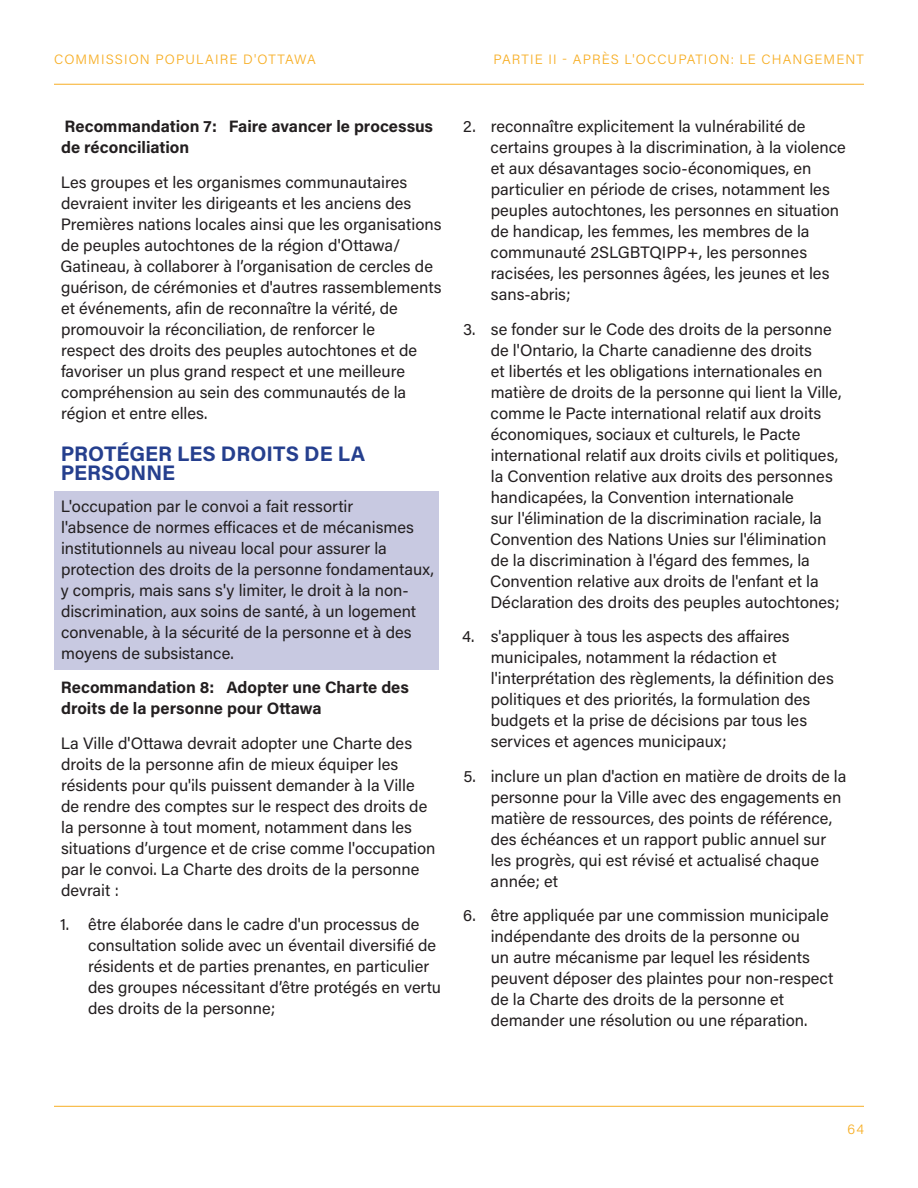
<style>
.page{position:relative;width:918px;height:1188px;background:#fff}
.page>*{position:absolute;margin:0;border:0;box-sizing:border-box;transform-origin:0 0}
.t1{font:700 21px/19.5px "Acumin Pro";color:#253f8e}
.Body{font:16.5px/21px "Acumin Pro";color:#231f20}
.Body-2{font:700 16.5px/21px "Acumin Pro";color:#231f20}
.t2{font:300 13.5px "Acumin Pro";letter-spacing:.08em;color:#f7ae24}
</style>
<div class="page">
<hr style="left:54px;top:1106px;width:810px;height:1px;background:#f7ae24">
<hr style="left:54px;top:84px;width:810px;height:1px;background:#f7ae24">
<div style="left:54px;top:491px;width:385px;height:179px;background:#c8c9e1"></div>
<p class="t2" style="left:54px;top:50px;width:263px">COMMISSION POPULAIRE D'OTTAWA</p>
<p class="t2" style="left:494px;top:50px;width:372px">PARTIE II - APRÈS L'OCCUPATION: LE CHANGEMENT</p>
<p class="Body-2" style="left:61px;top:115px;width:374px">Recommandation 7: Faire avancer le processus de réconciliation</p>
<p class="Body" style="left:61px;top:171px;width:382px">Les groupes et les organismes communautaires devraient inviter les dirigeants et les anciens des Premières nations locales ainsi que les organisations de peuples autochtones de la région d'Ottawa/ Gatineau, à collaborer à l’organisation de cercles de guérison, de cérémonies et d'autres rassemblements et événements, afin de reconnaître la vérité, de promouvoir la réconciliation, de renforcer le<br>respect des droits des peuples autochtones et de favoriser un plus grand respect et une meilleure compréhension au sein des communautés de la région et entre elles.</p>
<h2 class="t1" style="left:61px;top:442px;width:306px">PROTÉGER LES DROITS DE LA<br>PERSONNE</h2>
<p class="Body" style="left:61px;top:495px;width:375px">L'occupation par le convoi a fait ressortir<br>l'absence de normes efficaces et de mécanismes institutionnels au niveau local pour assurer la protection des droits de la personne fondamentaux, y compris, mais sans s'y limiter, le droit à la non&shy;discrimination, aux soins de santé, à un logement convenable, à la sécurité de la personne et à des moyens de subsistance.</p>
<p class="Body-2" style="left:61px;top:676px;width:350px">Recommandation 8: Adopter une Charte des droits de la personne pour Ottawa</p>
<p class="Body" style="left:61px;top:732px;width:376px">La Ville d'Ottawa devrait adopter une Charte des droits de la personne afin de mieux équiper les résidents pour qu'ils puissent demander à la Ville de rendre des comptes sur le respect des droits de la personne à tout moment, notamment dans les situations d’urgence et de crise comme l'occupation par le convoi. La Charte des droits de la personne devrait :</p>
<p class="Body" style="left:88px;top:913px;width:355px;text-indent:-28px">1. être élaborée dans le cadre d'un processus de consultation solide avec un éventail diversifié de résidents et de parties prenantes, en particulier des groupes nécessitant d’être protégés en vertu des droits de la personne;</p>
<p class="Body" style="left:491px;top:115px;width:357px;text-indent:-28px">2. reconnaître explicitement la vulnérabilité de certains groupes à la discrimination, à la violence et aux désavantages socio-économiques, en particulier en période de crises, notamment les peuples autochtones, les personnes en situation de handicap, les femmes, les membres de la communauté 2SLGBTQIPP+, les personnes racisées, les personnes âgées, les jeunes et les sans-abris;</p>
<p class="Body" style="left:490px;top:318px;width:353px;text-indent:-27px">3. se fonder sur le Code des droits de la personne de l'Ontario, la Charte canadienne des droits<br>et libertés et les obligations internationales en matière de droits de la personne qui lient la Ville, comme le Pacte international relatif aux droits économiques, sociaux et culturels, le Pacte international relatif aux droits civils et politiques, la Convention relative aux droits des personnes handicapées, la Convention internationale<br>sur l'élimination de la discrimination raciale, la Convention des Nations Unies sur l'élimination de la discrimination à l'égard des femmes, la Convention relative aux droits de l'enfant et la Déclaration des droits des peuples autochtones;</p>
<p class="Body" style="left:491px;top:625px;width:345px;text-indent:-29px">4. s'appliquer à tous les aspects des affaires municipales, notamment la rédaction et l'interprétation des règlements, la définition des politiques et des priorités, la formulation des budgets et la prise de décisions par tous les services et agences municipaux;</p>
<p class="Body" style="left:491px;top:765px;width:357px;text-indent:-27px">5. inclure un plan d'action en matière de droits de la personne pour la Ville avec des engagements en matière de ressources, des points de référence, des échéances et un rapport public annuel sur les progrès, qui est révisé et actualisé chaque année; et</p>
<p class="Body" style="left:491px;top:904px;width:344px;text-indent:-27px">6. être appliquée par une commission municipale indépendante des droits de la personne ou<br>un autre mécanisme par lequel les résidents peuvent déposer des plaintes pour non-respect de la Charte des droits de la personne et demander une résolution ou une réparation.</p>
<p class="t2" style="left:848px;top:1120px;width:18px">64</p>
</div>
